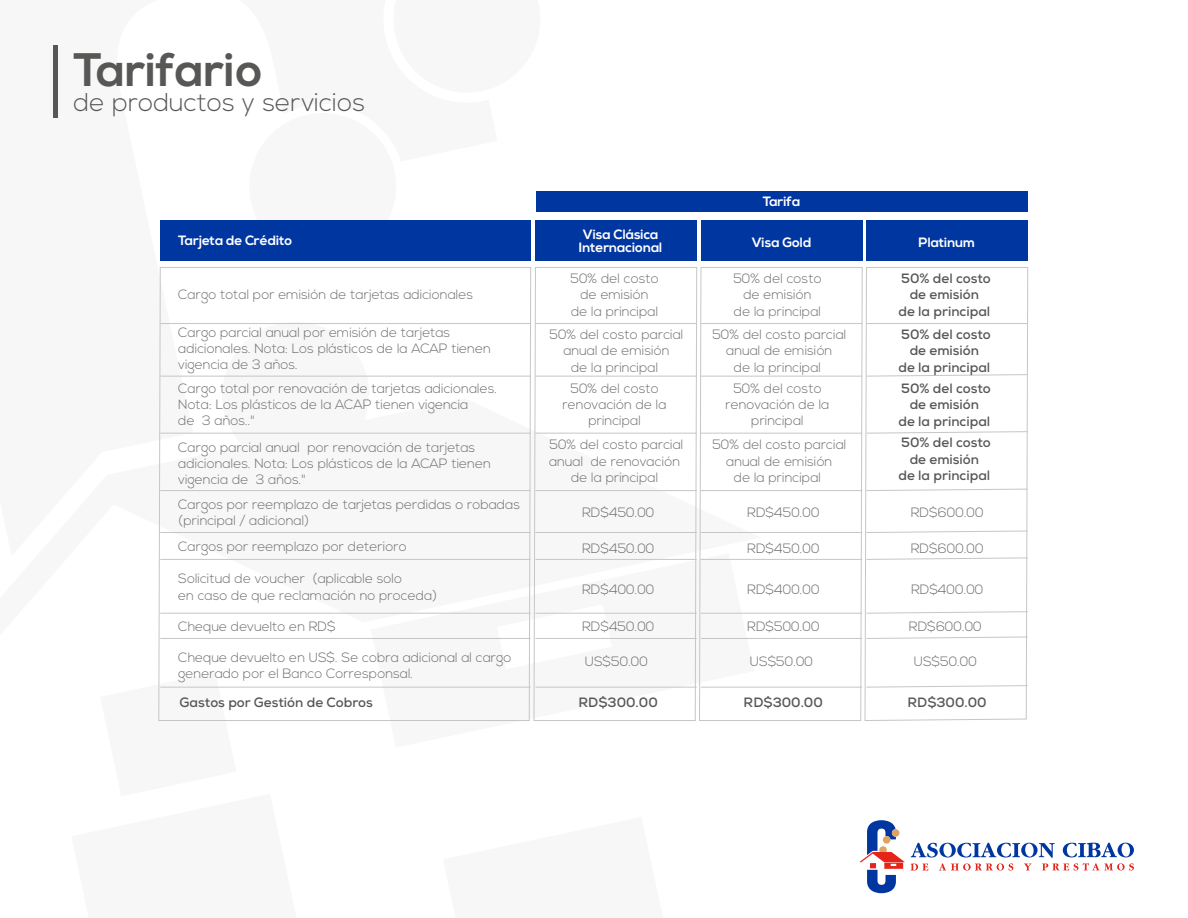
<style>
.page{position:relative;width:1188px;height:918px;background:#fff}
.page>*{position:absolute;margin:0;border:0;box-sizing:border-box;transform-origin:0 0}
.t1{font:700 46.95px "Nexa";color:#575756}
.t2{font:300 25.8px "Nexa";color:#575756}
.t3{font:300 13.5px/16.2px "Nexa";color:#6c6d70;text-align:center}
.t4{font:700 13.5px/16.2px "Nexa";color:#575756;text-align:center}
.t5{font:700 13.5px/13.2px "Nexa";color:#fff}
</style>
<div class="page">
<div style="left:53px;top:46px;width:5px;height:72px;background:#575756"></div>
<div style="left:160px;top:220px;width:370px;height:41px;background:#0036a0"></div>
<div style="left:536px;top:220px;width:161px;height:41px;background:#0036a0"></div>
<div style="left:701px;top:220px;width:161px;height:41px;background:#0036a0"></div>
<div style="left:536px;top:191px;width:492px;height:20px;background:#0036a0"></div>
<div style="left:866px;top:220px;width:161px;height:41px;background:#0036a0"></div>
<svg style="left:533px;top:267px;width:164px;height:454px"></svg>
<hr style="left:535px;top:638px;width:162px;height:1px;background:#c6c6c5">
<hr style="left:535px;top:613px;width:162px;height:1px;background:#c6c6c5">
<hr style="left:535px;top:559px;width:162px;height:1px;background:#c6c6c5">
<hr style="left:535px;top:532px;width:162px;height:1px;background:#c6c6c5">
<hr style="left:535px;top:490px;width:162px;height:1px;background:#c6c6c5">
<svg style="left:699px;top:267px;width:164px;height:454px"></svg>
<hr style="left:701px;top:638px;width:161px;height:1px;background:#c6c6c5">
<hr style="left:701px;top:613px;width:161px;height:1px;background:#c6c6c5">
<hr style="left:701px;top:559px;width:161px;height:1px;background:#c6c6c5">
<hr style="left:701px;top:532px;width:161px;height:1px;background:#c6c6c5">
<hr style="left:701px;top:490px;width:161px;height:1px;background:#c6c6c5">
<svg style="left:864px;top:267px;width:164px;height:454px"></svg>
<svg style="left:866px;top:636px;width:162px;height:3px"></svg>
<svg style="left:866px;top:611px;width:162px;height:3px"></svg>
<svg style="left:866px;top:557px;width:162px;height:3px"></svg>
<svg style="left:866px;top:530px;width:162px;height:3px"></svg>
<svg style="left:866px;top:488px;width:162px;height:3px"></svg>
<svg style="left:158px;top:267px;width:373px;height:454px"></svg>
<hr style="left:160px;top:638px;width:371px;height:1px;background:#c6c6c5">
<hr style="left:535px;top:687px;width:162px;height:1px;background:#c6c6c5">
<hr style="left:701px;top:687px;width:161px;height:1px;background:#c6c6c5">
<svg style="left:866px;top:685px;width:162px;height:3px"></svg>
<hr style="left:160px;top:687px;width:371px;height:1px;background:#c6c6c5">
<hr style="left:160px;top:613px;width:371px;height:1px;background:#c6c6c5">
<hr style="left:160px;top:559px;width:371px;height:1px;background:#c6c6c5">
<hr style="left:160px;top:532px;width:371px;height:1px;background:#c6c6c5">
<hr style="left:160px;top:490px;width:371px;height:1px;background:#c6c6c5">
<hr style="left:535px;top:433px;width:162px;height:1px;background:#c6c6c5">
<hr style="left:701px;top:433px;width:161px;height:1px;background:#c6c6c5">
<svg style="left:866px;top:431px;width:162px;height:3px"></svg>
<hr style="left:160px;top:433px;width:371px;height:1px;background:#c6c6c5">
<hr style="left:535px;top:376px;width:162px;height:1px;background:#c6c6c5">
<hr style="left:701px;top:376px;width:161px;height:1px;background:#c6c6c5">
<svg style="left:866px;top:374px;width:162px;height:3px"></svg>
<hr style="left:160px;top:376px;width:371px;height:1px;background:#c6c6c5">
<hr style="left:535px;top:323px;width:162px;height:1px;background:#c6c6c5">
<hr style="left:701px;top:323px;width:161px;height:1px;background:#c6c6c5">
<hr style="left:866px;top:323px;width:162px;height:1px;background:#c6c6c5">
<hr style="left:160px;top:323px;width:371px;height:1px;background:#c6c6c5">
<svg style="left:911px;top:843px;width:223px;height:28px"></svg>
<svg style="left:859px;top:820px;width:46px;height:73px"></svg>
<h1 class="t1" style="left:74px;top:42px;width:191px">Tarifario</h1>
<h2 class="t2" style="left:74px;top:88px;width:293px">de productos y servicios</h2>
<p class="t5" style="left:178px;top:235px;width:116px">Tarjeta de Crédito</p>
<p class="t3" style="left:178px;top:287px;width:296px">Cargo total por emisión de tarjetas adicionales</p>
<p class="t3" style="left:178px;top:325px;width:314px;text-align:left">Cargo parcial anual por emisión de tarjetas adicionales. Nota: Los plásticos de la ACAP tienen vigencia de 3 años.</p>
<p class="t3" style="left:178px;top:381px;width:320px;text-align:left">Cargo total por renovación de tarjetas adicionales.<br>Nota: Los plásticos de la ACAP tienen vigencia<br>de 3 años.."</p>
<p class="t3" style="left:178px;top:440px;width:314px;text-align:left">Cargo parcial anual por renovación de tarjetas adicionales. Nota: Los plásticos de la ACAP tienen vigencia de 3 años."</p>
<p class="t3" style="left:178px;top:497px;width:343px;text-align:left">Cargos por reemplazo de tarjetas perdidas o robadas (principal / adicional)</p>
<p class="t3" style="left:178px;top:539px;width:230px">Cargos por reemplazo por deterioro</p>
<p class="t3" style="left:178px;top:571px;width:260px;text-align:left">Solicitud de voucher (aplicable solo<br>en caso de que reclamación no proceda)</p>
<p class="t3" style="left:178px;top:619px;width:159px">Cheque devuelto en RD$</p>
<p class="t3" style="left:178px;top:650px;width:335px;text-align:left">Cheque devuelto en US$. Se cobra adicional al cargo generado por el Banco Corresponsal.</p>
<p class="t4" style="left:179px;top:694px;width:195px">Gastos por Gestión de Cobros</p>
<p class="t5" style="left:763px;top:195px;width:39px">Tarifa</p>
<p class="t5" style="left:579px;top:228px;width:85px">Visa Clásica<br>Internacional</p>
<p class="t5" style="left:752px;top:236px;width:61px">Visa Gold</p>
<p class="t5" style="left:919px;top:236px;width:58px">Platinum</p>
<p class="t3" style="left:733px;top:271px;width:90px">50% del costo de emisión<br>de la principal</p>
<p class="t4" style="left:898px;top:270px;width:94px">50% del costo de emisión<br>de la principal</p>
<p class="t4" style="left:898px;top:326px;width:94px">50% del costo de emisión<br>de la principal</p>
<p class="t4" style="left:898px;top:380px;width:94px">50% del costo de emisión<br>de la principal</p>
<p class="t4" style="left:898px;top:435px;width:94px">50% del costo de emisión<br>de la principal</p>
<p class="t3" style="left:570px;top:271px;width:90px">50% del costo de emisión<br>de la principal</p>
<p class="t3" style="left:549px;top:327px;width:136px">50% del costo parcial anual de emisión<br>de la principal</p>
<p class="t3" style="left:563px;top:381px;width:105px">50% del costo renovación de la principal</p>
<p class="t3" style="left:549px;top:437px;width:136px">50% del costo parcial anual de renovación de la principal</p>
<p class="t3" style="left:712px;top:437px;width:136px">50% del costo parcial anual de emisión<br>de la principal</p>
<p class="t3" style="left:712px;top:327px;width:136px">50% del costo parcial anual de emisión<br>de la principal</p>
<p class="t3" style="left:726px;top:381px;width:105px">50% del costo renovación de la principal</p>
<p class="t3" style="left:582px;top:505px;width:74px">RD$450.00</p>
<p class="t3" style="left:747px;top:505px;width:74px">RD$450.00</p>
<p class="t3" style="left:911px;top:505px;width:74px">RD$600.00</p>
<p class="t3" style="left:582px;top:540px;width:74px">RD$450.00</p>
<p class="t3" style="left:747px;top:540px;width:74px">RD$450.00</p>
<p class="t3" style="left:911px;top:540px;width:74px">RD$600.00</p>
<p class="t3" style="left:582px;top:582px;width:74px">RD$400.00</p>
<p class="t3" style="left:747px;top:582px;width:74px">RD$400.00</p>
<p class="t3" style="left:911px;top:582px;width:74px">RD$400.00</p>
<p class="t3" style="left:582px;top:619px;width:74px">RD$450.00</p>
<p class="t3" style="left:747px;top:619px;width:74px">RD$500.00</p>
<p class="t3" style="left:909px;top:619px;width:74px">RD$600.00</p>
<p class="t3" style="left:585px;top:654px;width:65px">US$50.00</p>
<p class="t3" style="left:750px;top:654px;width:65px">US$50.00</p>
<p class="t3" style="left:914px;top:654px;width:65px">US$50.00</p>
<p class="t4" style="left:579px;top:694px;width:81px">RD$300.00</p>
<p class="t4" style="left:744px;top:694px;width:81px">RD$300.00</p>
<p class="t4" style="left:908px;top:694px;width:81px">RD$300.00</p>
</div>
